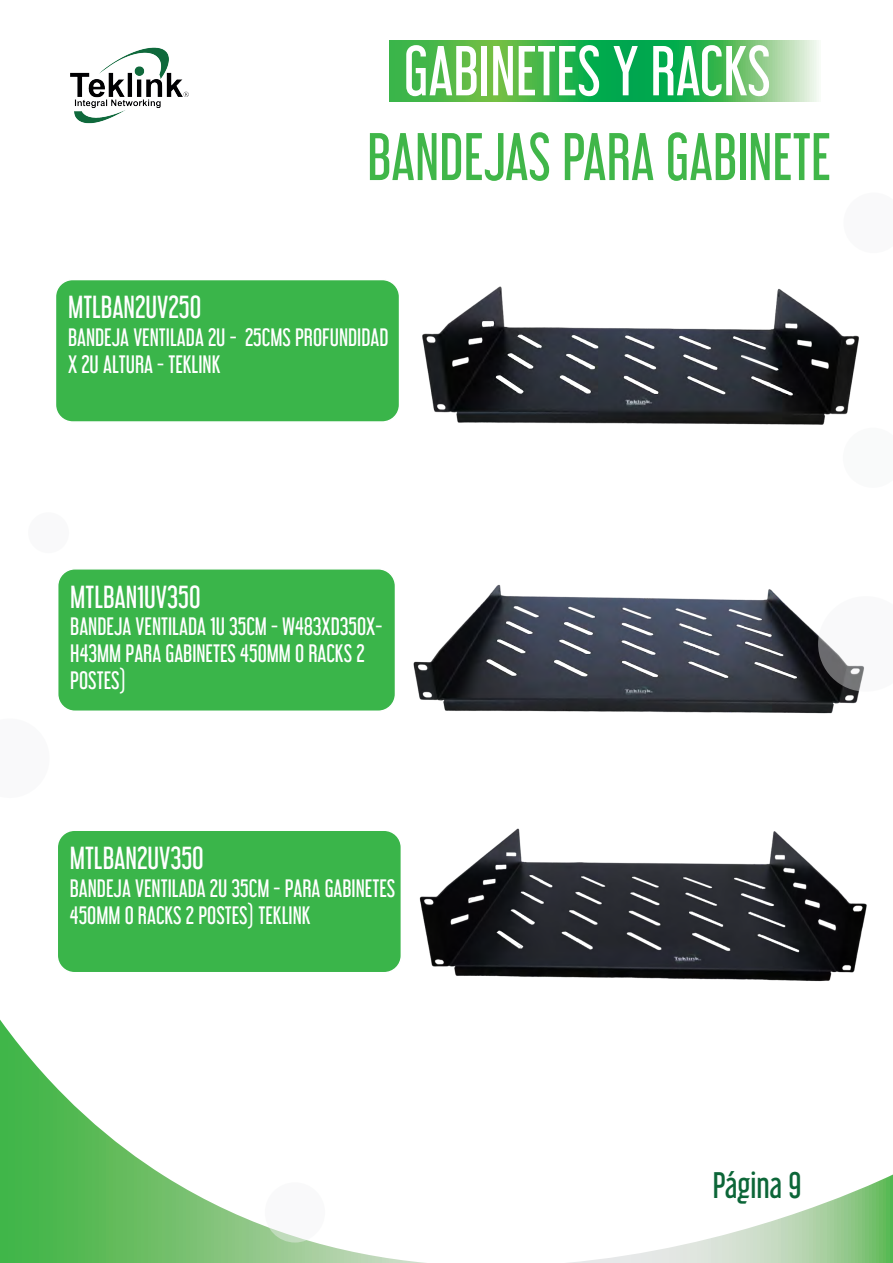
<style>
.page{position:relative;width:893px;height:1263px;background:#fff}
.page>*{position:absolute;margin:0;border:0;box-sizing:border-box;transform-origin:0 0}
.t1{font:63px "Libel Suit Rg";color:#fff}
.t2{font:60px "Libel Suit Rg";color:#40b649}
.t3{font:33px "Libel Suit Rg";color:#0c6638}
.t4{font:28.5px "Libel Suit Rg";color:#fff}
.t5{font:22.5px/27px "Libel Suit Rg";color:#fff}
</style>
<div class="page">
<img style="left:70px;top:47px;width:119px;height:77px">
<svg style="left:0;top:1020px;width:893px;height:243px"></svg>
<svg style="left:390px;top:40px;width:429px;height:61px;background:#49ba5b"></svg>
<img style="left:413px;top:584px;width:446px;height:130px">
<div style="left:58px;top:569px;width:337px;height:142px;background:#3ab54a;border-radius:17px"></div>
<div style="left:57px;top:568px;width:339px;height:144px;border:2px solid #fff;border-radius:17px"></div>
<img style="left:422px;top:286px;width:437px;height:139px">
<div style="left:55px;top:280px;width:345px;height:142px;background:#3ab54a;border-radius:17px"></div>
<div style="left:55px;top:279px;width:345px;height:144px;border:2px solid #fff;border-radius:17px"></div>
<div style="left:57px;top:830px;width:344px;height:143px;background:#3ab54a;border-radius:17px"></div>
<div style="left:57px;top:829px;width:345px;height:144px;border:2px solid #fff;border-radius:17px"></div>
<img style="left:419px;top:828px;width:448px;height:154px">
<svg style="left:818px;top:596px;width:47px;height:96px"></svg>
<svg style="left:265px;top:1182px;width:60px;height:60px"></svg>
<div style="left:28px;top:512px;width:41px;height:41px;background:#f9f9fa;border-radius:50%"></div>
<p class="t4" style="left:68px;top:284px;width:135px">MTLBAN2UV250</p>
<h1 class="t1" style="left:404px;top:19px;width:369px">GABINETES Y RACKS</h1>
<h2 class="t2" style="left:367px;top:108px;width:465px">BANDEJAS PARA GABINETE</h2>
<p class="t5" style="left:68px;top:321px;width:322px">BANDEJA VENTILADA 2U - 25CMS PROFUNDIDAD<br>X 2U ALTURA - TEKLINK</p>
<p class="t4" style="left:70px;top:573px;width:132px">MTLBAN1UV350</p>
<p class="t5" style="left:70px;top:610px;width:313px">BANDEJA VENTILADA 1U 35CM - W483XD350X-<br>H43MM PARA GABINETES 450MM O RACKS 2<br>POSTES)</p>
<p class="t4" style="left:70px;top:835px;width:135px">MTLBAN2UV350</p>
<p class="t5" style="left:70px;top:872px;width:327px">BANDEJA VENTILADA 2U 35CM - PARA GABINETES<br>450MM O RACKS 2 POSTES) TEKLINK</p>
<h3 class="t3" style="left:713px;top:1158px;width:90px">Página 9</h3>
</div>
